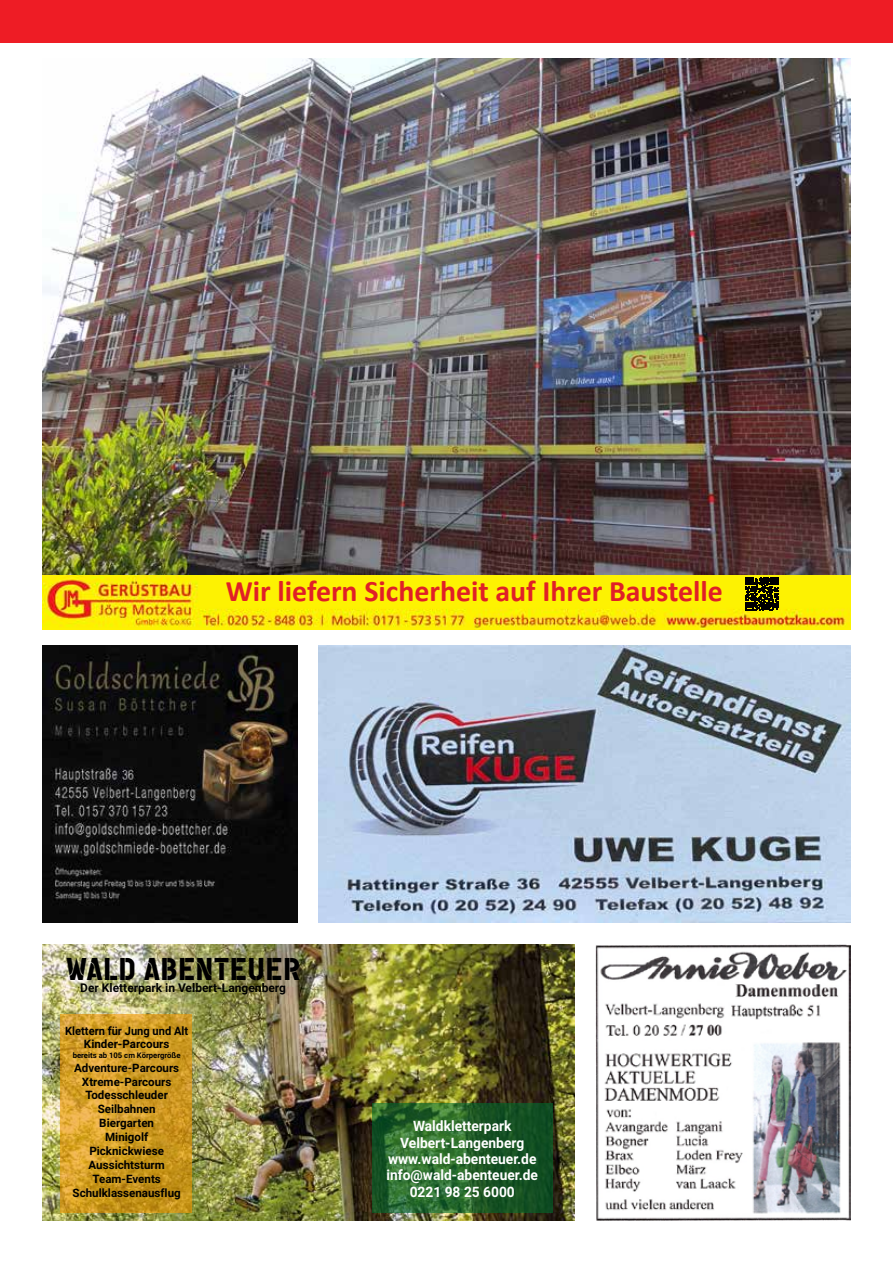
<style>
.page{position:relative;width:893px;height:1263px;background:#fff}
.page>*{position:absolute;margin:0;border:0;box-sizing:border-box;transform-origin:0 0}
.t1{font:31.5px "Cargo";color:#000}
.t2{font:700 29.85px "Calibri";color:#e01f27}
.t3{font:700 14.4px/16.4px "Roboto";color:#fff;text-align:center;scale:.96 1}
.t4{font:700 12px "Roboto";color:#000}
.t5{font:700 11.55px/14px "Roboto";color:#000;text-align:center}
.t6{font:700 11.55px/14px "Roboto";color:#000;text-align:center;scale:.96 1}
.t7{font:700 7.65px "Roboto";color:#000}
</style>
<div class="page">
<div style="left:0;top:0;width:893px;height:43px;background:#ee1c25"></div>
<img style="left:43px;top:646px;width:255px;height:276px">
<img style="left:595px;top:944px;width:255px;height:276px">
<img style="left:43px;top:58px;width:807px;height:572px">
<svg style="left:745px;top:577px;width:33px;height:33px"></svg>
<img style="left:319px;top:646px;width:531px;height:276px">
<img style="left:43px;top:944px;width:531px;height:276px">
<svg style="left:61px;top:1014px;width:131px;height:199px"></svg>
<svg style="left:372px;top:1104px;width:181px;height:109px"></svg>
<h2 class="t2" style="left:226px;top:570px;width:499px">Wir liefern Sicherheit auf Ihrer Baustelle</h2>
<h1 class="t1" style="left:66px;top:948px;width:236px">WALD ABENTEUER</h1>
<p class="t4" style="left:80px;top:979px;width:207px">Der Kletterpark in Velbert-Langenberg</p>
<p class="t6" style="left:65px;top:1023px;width:130px">Klettern für Jung und Alt<br>Kinder-Parcours</p>
<p class="t7" style="left:73px;top:1050px;width:109px">bereits ab 105 cm Körpergröße</p>
<p class="t5" style="left:73px;top:1060px;width:110px">Adventure-Parcours<br>Xtreme-Parcours<br>Todesschleuder<br>Seilbahnen<br>Biergarten<br>Minigolf<br>Picknickwiese<br>Aussichtsturm<br>Team-Events<br>Schulklassenausflug</p>
<p class="t3" style="left:387px;top:1117px;width:159px">Waldkletterpark<br>Velbert-Langenberg www.wald-abenteuer.de info@wald-abenteuer.de<br>0221 98 25 6000</p>
</div>
